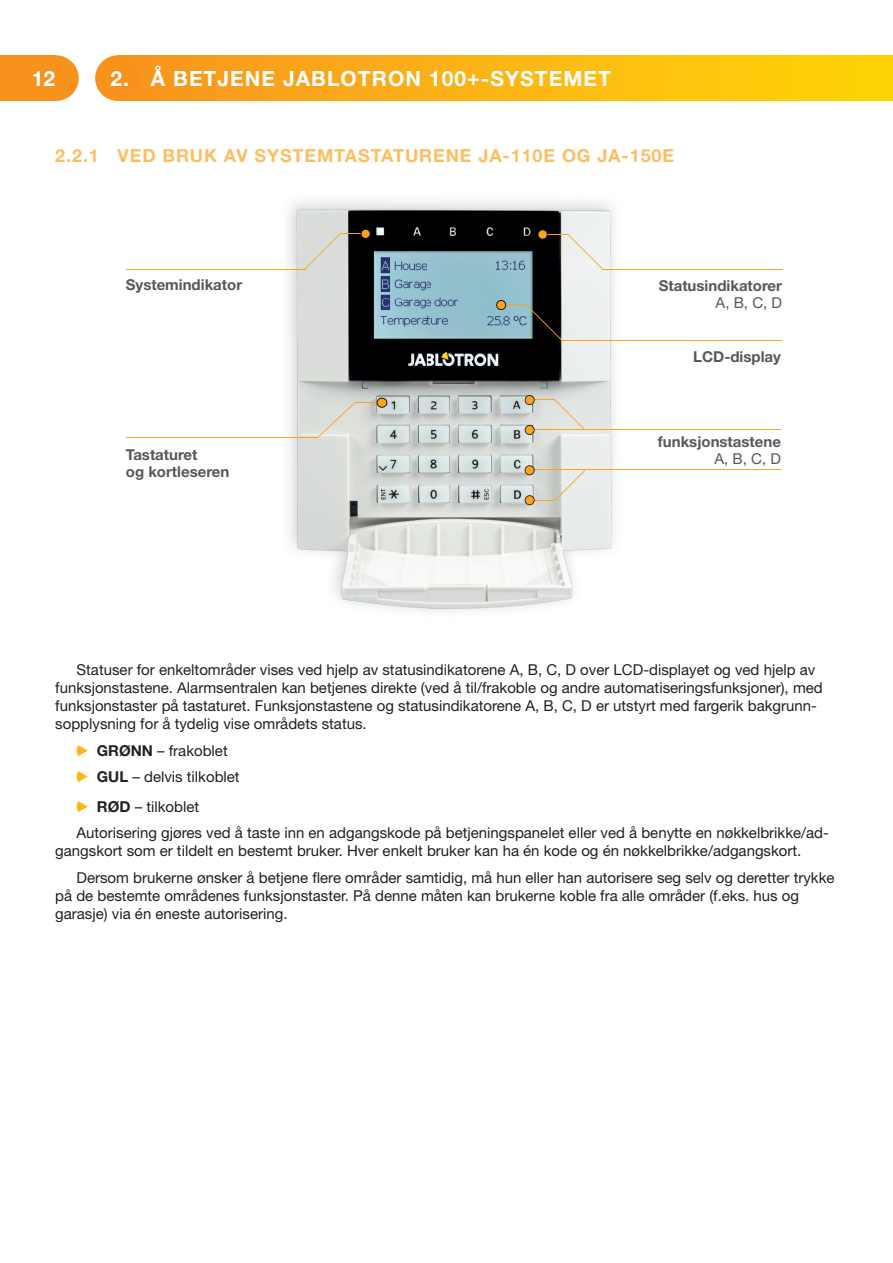
<style>
.page{position:relative;width:893px;height:1263px;background:#fff}
.page>*{position:absolute;margin:0;border:0;box-sizing:border-box;transform-origin:0 0}
.t1{font:700 21px "Helvetica Neue CE";letter-spacing:.05em;color:#fff}
.t2{font:700 18px "Helvetica Neue LT Pro";letter-spacing:.05em;color:#fdbe62}
.t3{font:15px/18px "Helvetica Neue LT Pro";color:#231f20}
.t4{font:700 15px/17px "Helvetica Neue LT Pro";color:#57585a}
.t5{font:15px "Helvetica Neue LT Pro";color:#57585a}
.s1{font-family:"Jablosip";color:#fcb814}
.s2{font-weight:700}
</style>
<div class="page">
<div style="left:0;top:55px;width:56px;height:46px;background:#f7931d"></div>
<div style="left:33px;top:55px;width:46px;height:46px;background:#f7931d;border-radius:50%"></div>
<div style="left:118px;top:55px;width:775px;height:46px;background:linear-gradient(to right,#f79421,#ffd606)"></div>
<div style="left:95px;top:55px;width:46px;height:46px;background:#f7931d;border-radius:50%"></div>
<img style="left:288px;top:200px;width:327px;height:411px">
<hr style="left:126px;top:269px;width:179px;height:1px;background:#f9a51b">
<svg style="left:305px;top:229px;width:66px;height:40px;background:#95938c"></svg>
<hr style="left:126px;top:437px;width:191px;height:1px;background:#f9a51b">
<svg style="left:317px;top:398px;width:70px;height:40px;background:#d7d6cd"></svg>
<hr style="left:562px;top:340px;width:220px;height:1px;background:#f9a51b">
<svg style="left:496px;top:300px;width:66px;height:41px;background:#526364"></svg>
<hr style="left:532px;top:429px;width:249px;height:1px;background:#f9a51b">
<hr style="left:532px;top:469px;width:249px;height:1px;background:#f9a51b">
<svg style="left:525px;top:395px;width:60px;height:40px;background:#dcd8c9"></svg>
<svg style="left:525px;top:465px;width:60px;height:40px;background:#d8d4c5"></svg>
<hr style="left:603px;top:269px;width:179px;height:1px;background:#f9a51b">
<svg style="left:538px;top:229px;width:66px;height:41px;background:#a1a099"></svg>
<h1 class="t1" style="left:32px;top:71px;width:25px">12</h1>
<h1 class="t1" style="left:111px;top:71px;width:502px">2. Å BETJENE JABLOTRON 100+-SYSTEMET</h1>
<p class="t2" style="left:55px;top:150px;width:620px">2.2.1 VED BRUK AV SYSTEMTASTATURENE JA-110E OG JA-150E</p>
<p class="t4" style="left:126px;top:278px;width:118px">Systemindikator</p>
<p class="t4" style="left:126px;top:447px;width:105px">Tastaturet<br>og kortleseren</p>
<p class="t4" style="left:659px;top:279px;width:125px">Statusindikatorer</p>
<p class="t5" style="left:716px;top:297px;width:68px">A, B, C, D</p>
<p class="t4" style="left:693px;top:349px;width:89px">LCD-display</p>
<p class="t4" style="left:658px;top:434px;width:125px">funksjonstastene</p>
<p class="t5" style="left:715px;top:453px;width:68px">A, B, C, D</p>
<p class="t3" style="left:55px;top:662px;width:769px;text-indent:21px">Statuser for enkeltområder vises ved hjelp av statusindikatorene A, B, C, D over LCD-displayet og ved hjelp av funksjonstastene. Alarmsentralen kan betjenes direkte (ved å til/frakoble og andre automatiseringsfunksjoner), med funksjonstaster på tastaturet. Funksjonstastene og statusindikatorene A, B, C, D er utstyrt med fargerik bakgrunn&shy;sopplysning for å tydelig vise områdets status.</p>
<p class="t3" style="left:77px;top:738px;width:165px;line-height:26.5px"><span class="s1">A</span> <span class="s2">GRØNN</span> – frakoblet<br><span class="s1">A</span> <span class="s2">GUL</span> – delvis tilkoblet</p>
<p class="t3" style="left:77px;top:794px;width:754px;line-height:26.5px"><span class="s1">A</span> <span class="s2">RØD</span> – tilkoblet<br>Autorisering gjøres ved å taste inn en adgangskode på betjeningspanelet eller ved å benytte en nøkkelbrikke/ad-</p>
<p class="t3" style="left:77px;top:839px;width:759px;line-height:26.5px;text-indent:-21px">gangskort som er tildelt en bestemt bruker. Hver enkelt bruker kan ha én kode og én nøkkelbrikke/adgangskort.<br>Dersom brukerne ønsker å betjene flere områder samtidig, må hun eller han autorisere seg selv og deretter trykke</p>
<p class="t3" style="left:55px;top:888px;width:745px">på de bestemte områdenes funksjonstaster. På denne måten kan brukerne koble fra alle områder (f.eks. hus og garasje) via én eneste autorisering.</p>
</div>
